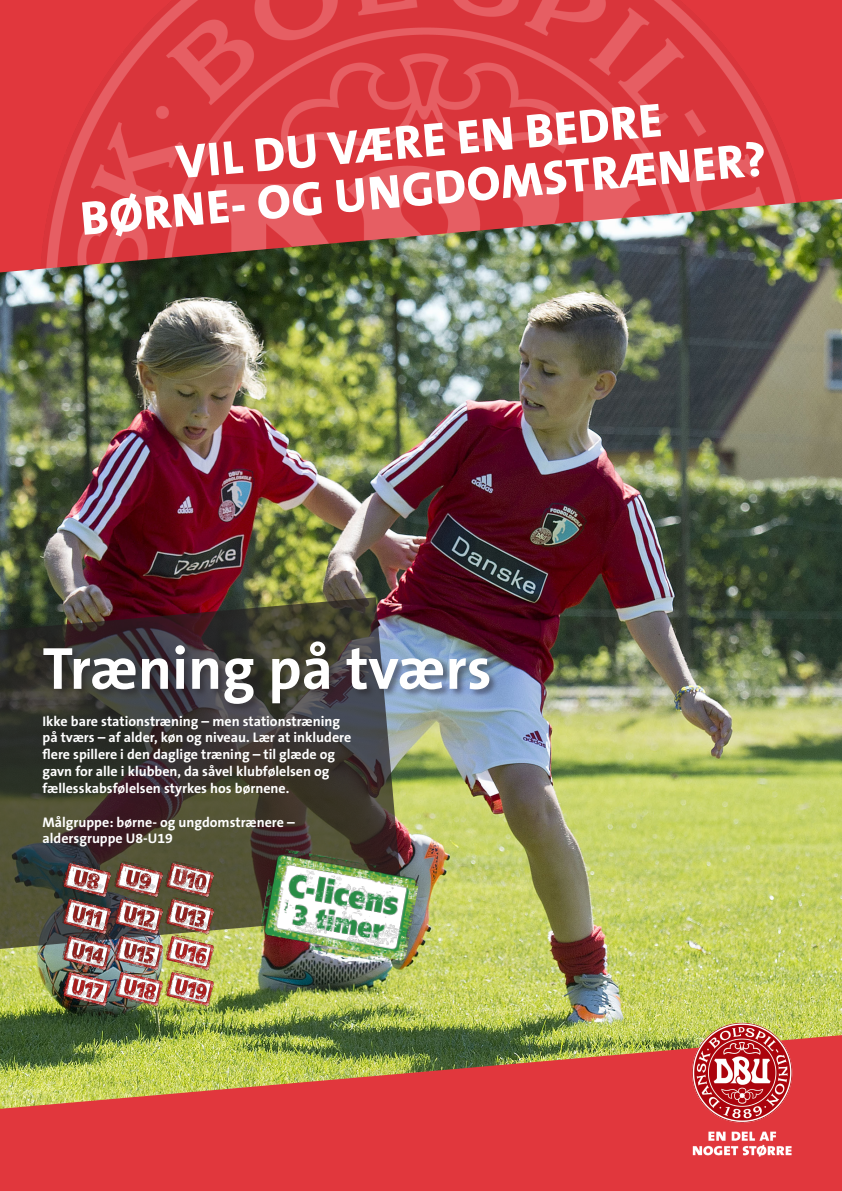
<style>
.page{position:relative;width:842px;height:1191px;background:#fff}
.page>*{position:absolute;margin:0;border:0;box-sizing:border-box;transform-origin:0 0}
.t1{font:700 60px "The Sans B W7";color:#fff}
.t2{font:800 48px/48px "The Sans B W8";color:#fff;text-align:center}
.t3{font:700 14px/16.8px "The Sans B W7";color:#fff}
</style>
<div class="page">
<img style="left:0;top:278px;width:842px;height:751px">
<svg style="left:0;top:1029px;width:842px;height:162px;background:#c95540"></svg>
<img style="left:0;top:597px;width:403px;height:404px">
<img style="left:0;top:0;width:842px;height:273px">
<img style="left:685px;top:1020px;width:114px;height:138px">
<div style="left:42px;top:640px;width:457px;height:73px;background:#231f20;opacity:.5"></div>
<img style="left:255px;top:844px;width:166px;height:121px">
<img style="left:166px;top:861px;width:48px;height:146px">
<img style="left:114px;top:861px;width:48px;height:146px">
<img style="left:62px;top:861px;width:49px;height:146px">
<img style="left:117px;top:864px;width:44px;height:141px">
<img style="left:169px;top:864px;width:44px;height:141px">
<img style="left:65px;top:864px;width:44px;height:141px">
<h2 class="t2" style="left:74px;top:147px;width:690px;rotate:-5deg">Vil du være en bedre<br>børne- og ungdomstræner?</h2>
<h1 class="t1" style="left:43px;top:630px;width:451px">Træning på tværs</h1>
<p class="t3" style="left:43px;top:712px;width:310px">Ikke bare stationstræning – men stationstræning på tværs – af alder, køn og niveau. Lær at inkludere flere spillere i den daglige træning – til glæde og gavn for alle i klubben, da såvel klubfølelsen og fællesskabsfølelsen styrkes hos børnene.</p>
<p class="t3" style="left:43px;top:813px;width:254px">Målgruppe: børne- og ungdomstrænere – aldersgruppe U8-U19</p>
</div>
